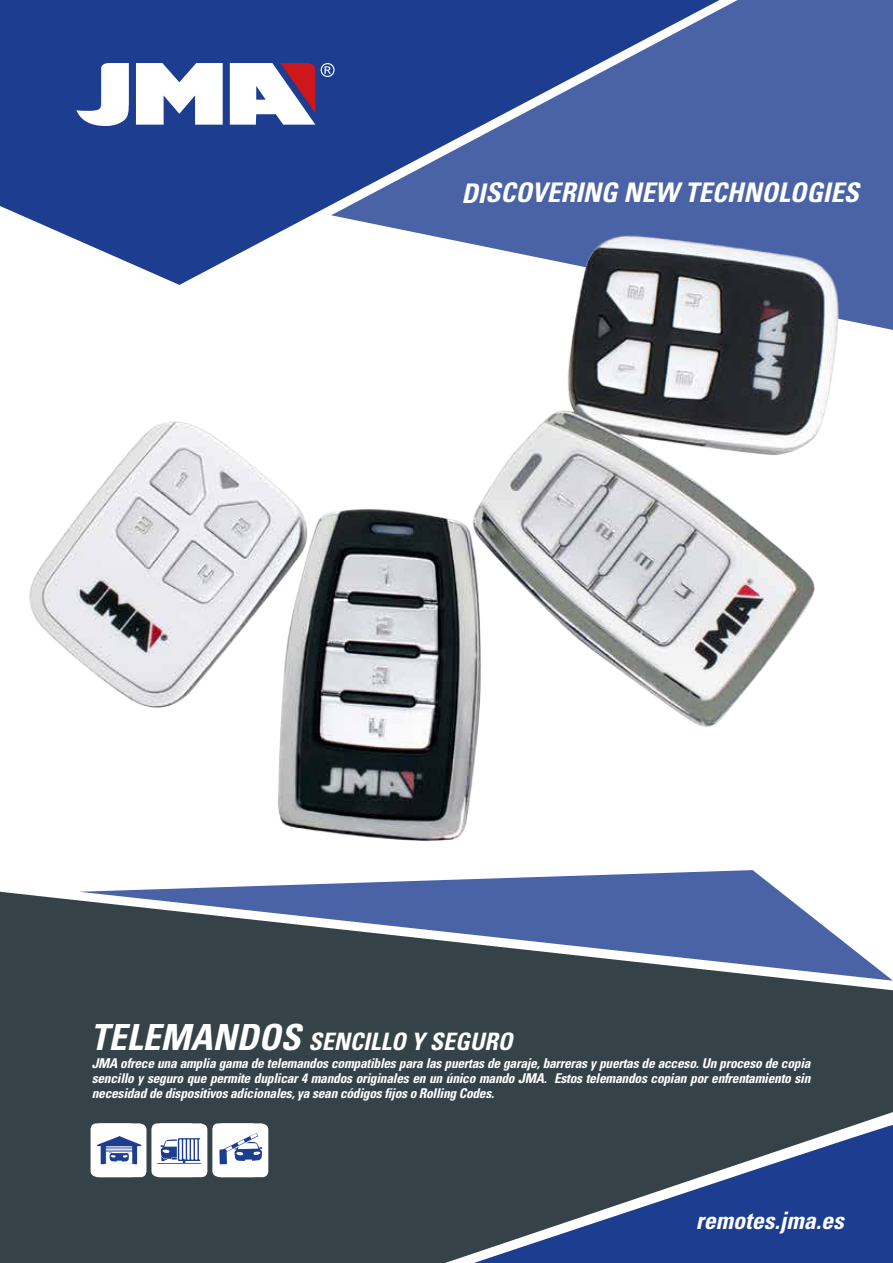
<style>
.page{position:relative;width:893px;height:1263px;background:#fff}
.page>*{position:absolute;margin:0;border:0;box-sizing:border-box;transform-origin:0 0}
.t1{font:italic 700 condensed 27px "Univers LT";color:#fff}
.t2{font:italic 700 condensed 24px "Univers LT";color:#fff}
.t3{font:italic 700 condensed 13.5px/15px "Univers LT";letter-spacing:-.02em;color:#fff;text-align:justify}
.s1{font-size:36px}
</style>
<div class="page">
<div style="left:0;top:1041px;width:893px;height:222px;background:#354349"></div>
<svg style="left:474px;top:1125px;width:419px;height:138px;fill:#224190"></svg>
<svg style="left:90px;top:1123px;width:179px;height:54px"></svg>
<img style="left:0;top:0;width:893px;height:1041px">
<h1 class="t1" style="left:461px;top:176px;width:399px">DISCOVERING NEW TECHNOLOGIES</h1>
<h2 class="t2" style="left:91px;top:1027px;width:424px"><span class="s1">TELEMANDOS</span> SENCILLO Y SEGURO</h2>
<p class="t3" style="left:92px;top:1055px;width:720px">JMA ofrece una amplia gama de telemandos compatibles para las puertas de garaje, barreras y puertas de acceso. Un proceso de copia sencillo y seguro que permite duplicar 4 mandos originales en un único mando JMA. Estos telemandos copian por enfrentamiento sin necesidad de dispositivos adicionales, ya sean códigos fijos o Rolling Codes.</p>
<h2 class="t2" style="left:696px;top:1206px;width:149px">remotes.jma.es</h2>
</div>
